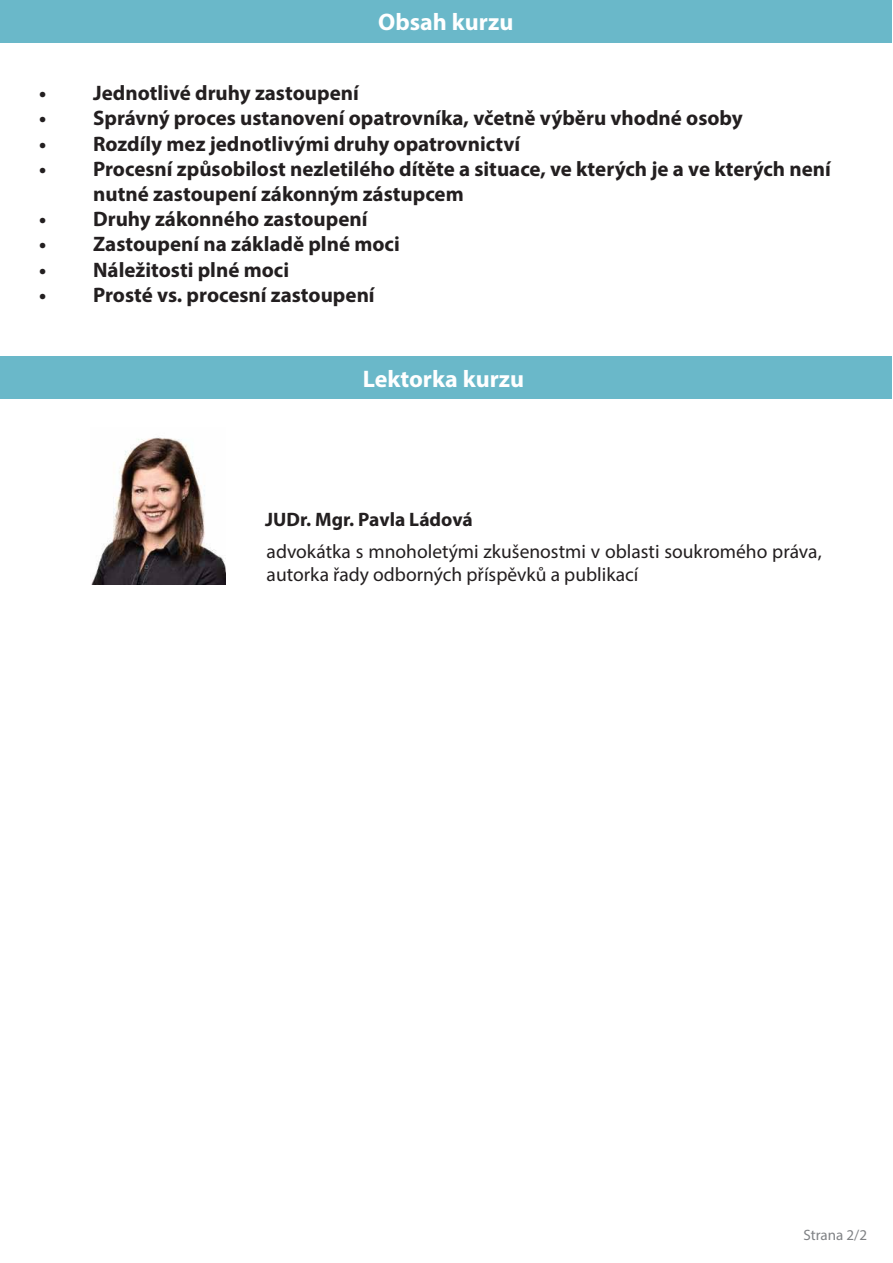
<style>
.page{position:relative;width:893px;height:1263px;background:#fff}
.page>*{position:absolute;margin:0;border:0;box-sizing:border-box;transform-origin:0 0}
.t1{font:700 24px "Myriad Pro";color:#fff}
.t2{font:700 21px/25.2px "Myriad Pro";color:#231f20}
.t3{font:19.5px/23.4px "Myriad Pro";color:#231f20}
.t4{font:700 19.5px "Myriad Pro";color:#231f20}
.t5{font:15px "Myriad Pro";color:#808285}
</style>
<div class="page">
<div style="left:0;top:0;width:892px;height:42px;background:#6ab8c9"></div>
<div style="left:0;top:356px;width:892px;height:42px;background:#6ab8c9"></div>
<img style="left:91px;top:437px;width:135px;height:147px">
<p class="t1" style="left:378px;top:6px;width:137px">Obsah kurzu</p>
<p class="t2" style="left:39px;top:80px;width:321px">• Jednotlivé druhy zastoupení</p>
<p class="t2" style="left:39px;top:105px;width:705px">• Správný proces ustanovení opatrovníka, včetně výběru vhodné osoby</p>
<p class="t2" style="left:39px;top:130px;width:483px">• Rozdíly mez jednotlivými druhy opatrovnictví</p>
<p class="t2" style="left:93px;top:155px;width:739px;text-indent:-54px">• Procesní způsobilost nezletilého dítěte a situace, ve kterých je a ve kterých není nutné zastoupení zákonným zástupcem</p>
<p class="t2" style="left:39px;top:206px;width:330px">• Druhy zákonného zastoupení</p>
<p class="t2" style="left:39px;top:231px;width:362px">• Zastoupení na základě plné moci</p>
<p class="t2" style="left:39px;top:256px;width:252px">• Náležitosti plné moci</p>
<p class="t2" style="left:39px;top:281px;width:337px">• Prosté vs. procesní zastoupení</p>
<p class="t1" style="left:363px;top:364px;width:163px">Lektorka kurzu</p>
<p class="t4" style="left:265px;top:507px;width:209px">JUDr. Mgr. Pavla Ládová</p>
<p class="t3" style="left:267px;top:539px;width:557px">advokátka s mnoholetými zkušenostmi v oblasti soukromého práva, autorka řady odborných příspěvků a publikací</p>
<p class="t5" style="left:803px;top:1225px;width:65px">Strana 2/2</p>
</div>
